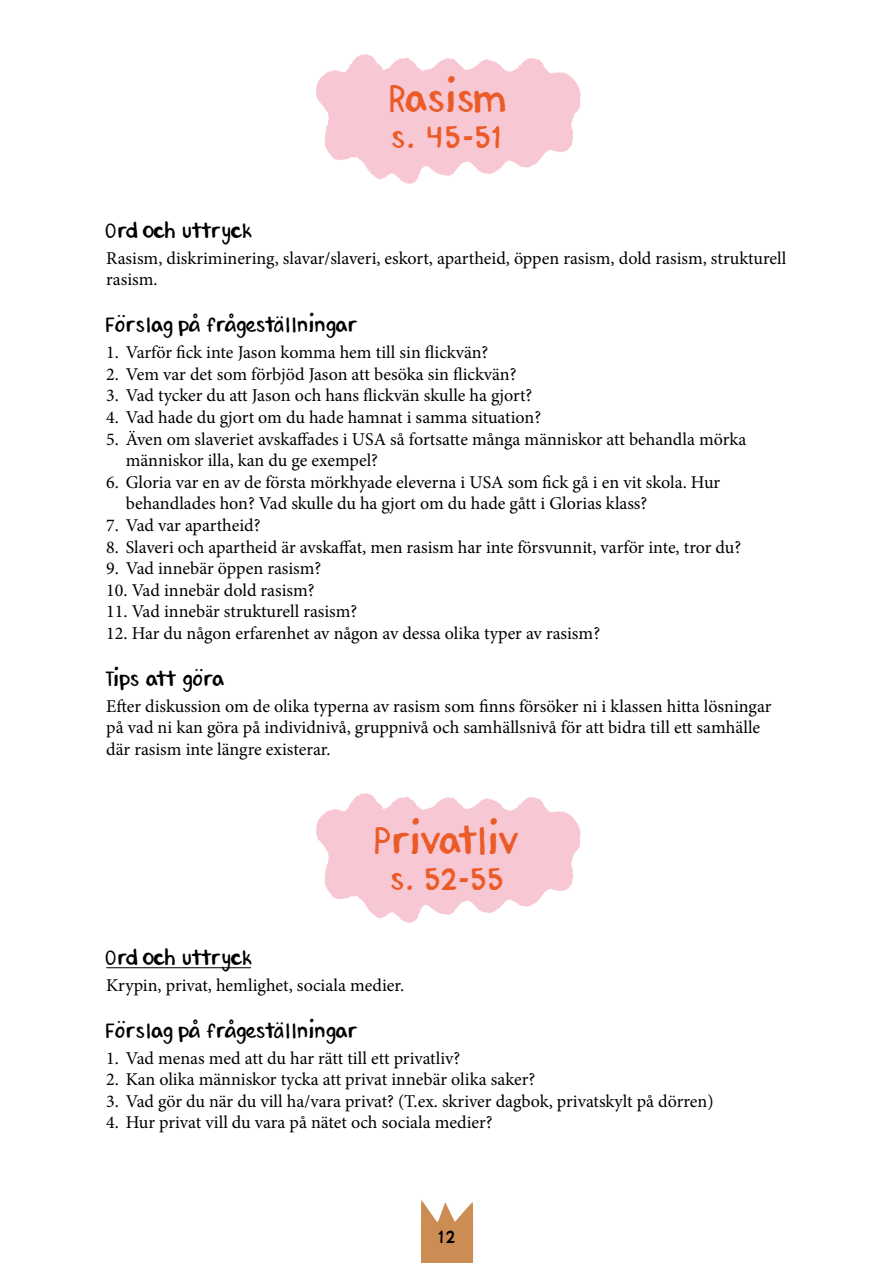
<style>
.page{position:relative;width:893px;height:1263px;background:#fff}
.page>*{position:absolute;margin:0;border:0;box-sizing:border-box;transform-origin:0 0}
.t1{font:39px "andreapippins";letter-spacing:.03em;color:#eb5b27}
.t2{font:31.5px "andreapippins";letter-spacing:.04em;color:#eb5b27}
.t3{font:21px "andreapippins";letter-spacing:.04em;color:#000}
.t4{font:21px "andreapippins";letter-spacing:.06em;color:#000}
.t5{font:18px/21.6px "Minion Pro";color:#000}
.t6{font:18px "andreapippins";color:#000}
</style>
<div class="page">
<svg style="left:421px;top:1200px;width:53px;height:63px"></svg>
<img style="left:316px;top:793px;width:265px;height:130px">
<img style="left:316px;top:54px;width:265px;height:130px">
<hr style="left:106px;top:967px;width:145px;height:1px;background:#000">
<h1 class="t1" style="left:388px;top:75px;width:117px">Rasism</h1>
<h2 class="t2" style="left:392px;top:118px;width:111px">s. 45-51</h2>
<p class="t4" style="left:106px;top:218px;width:146px">Ord och uttryck</p>
<p class="t5" style="left:106px;top:247px;width:682px">Rasism, diskriminering, slavar/slaveri, eskort, apartheid, öppen rasism, dold rasism, strukturell rasism.</p>
<p class="t3" style="left:106px;top:312px;width:253px">Förslag på frågeställningar</p>
<p class="t5" style="left:106px;top:342px;width:384px">1. Varför fick inte Jason komma hem till sin flickvän?</p>
<p class="t5" style="left:106px;top:363px;width:412px">2. Vem var det som förbjöd Jason att besöka sin flickvän?</p>
<p class="t5" style="left:106px;top:385px;width:428px">3. Vad tycker du att Jason och hans flickvän skulle ha gjort?</p>
<p class="t5" style="left:106px;top:406px;width:436px">4. Vad hade du gjort om du hade hamnat i samma situation?</p>
<p class="t5" style="left:126px;top:428px;width:622px;text-indent:-19px">5. Även om slaveriet avskaffades i USA så fortsatte många människor att behandla mörka människor illa, kan du ge exempel?</p>
<p class="t5" style="left:126px;top:471px;width:596px;text-indent:-19px">6. Gloria var en av de första mörkhyade eleverna i USA som fick gå i en vit skola. Hur behandlades hon? Vad skulle du ha gjort om du hade gått i Glorias klass?</p>
<p class="t5" style="left:106px;top:514px;width:156px">7. Vad var apartheid?</p>
<p class="t5" style="left:106px;top:536px;width:636px">8. Slaveri och apartheid är avskaffat, men rasism har inte försvunnit, varför inte, tror du?</p>
<p class="t5" style="left:106px;top:558px;width:217px">9. Vad innebär öppen rasism?</p>
<p class="t5" style="left:106px;top:579px;width:210px">10. Vad innebär dold rasism?</p>
<p class="t5" style="left:106px;top:601px;width:253px">11. Vad innebär strukturell rasism?</p>
<p class="t5" style="left:106px;top:622px;width:495px">12. Har du någon erfarenhet av någon av dessa olika typer av rasism?</p>
<p class="t3" style="left:106px;top:666px;width:119px">Tips att göra</p>
<p class="t5" style="left:106px;top:695px;width:667px">Efter diskussion om de olika typerna av rasism som finns försöker ni i klassen hitta lösningar på vad ni kan göra på individnivå, gruppnivå och samhällsnivå för att bidra till ett samhälle där rasism inte längre existerar.</p>
<h1 class="t1" style="left:375px;top:817px;width:145px">Privatliv</h1>
<h2 class="t2" style="left:391px;top:860px;width:113px">s. 52-55</h2>
<p class="t4" style="left:106px;top:945px;width:146px">Ord och uttryck</p>
<p class="t5" style="left:106px;top:974px;width:299px">Krypin, privat, hemlighet, sociala medier.</p>
<p class="t3" style="left:106px;top:1018px;width:253px">Förslag på frågeställningar</p>
<p class="t5" style="left:106px;top:1047px;width:355px">1. Vad menas med att du har rätt till ett privatliv?</p>
<p class="t5" style="left:106px;top:1069px;width:430px">2. Kan olika människor tycka att privat innebär olika saker?</p>
<p class="t5" style="left:106px;top:1090px;width:609px">3. Vad gör du när du vill ha/vara privat? (T.ex. skriver dagbok, privatskylt på dörren)</p>
<p class="t5" style="left:106px;top:1112px;width:388px">4. Hur privat vill du vara på nätet och sociala medier?</p>
<p class="t6" style="left:438px;top:1226px;width:19px">12</p>
</div>
